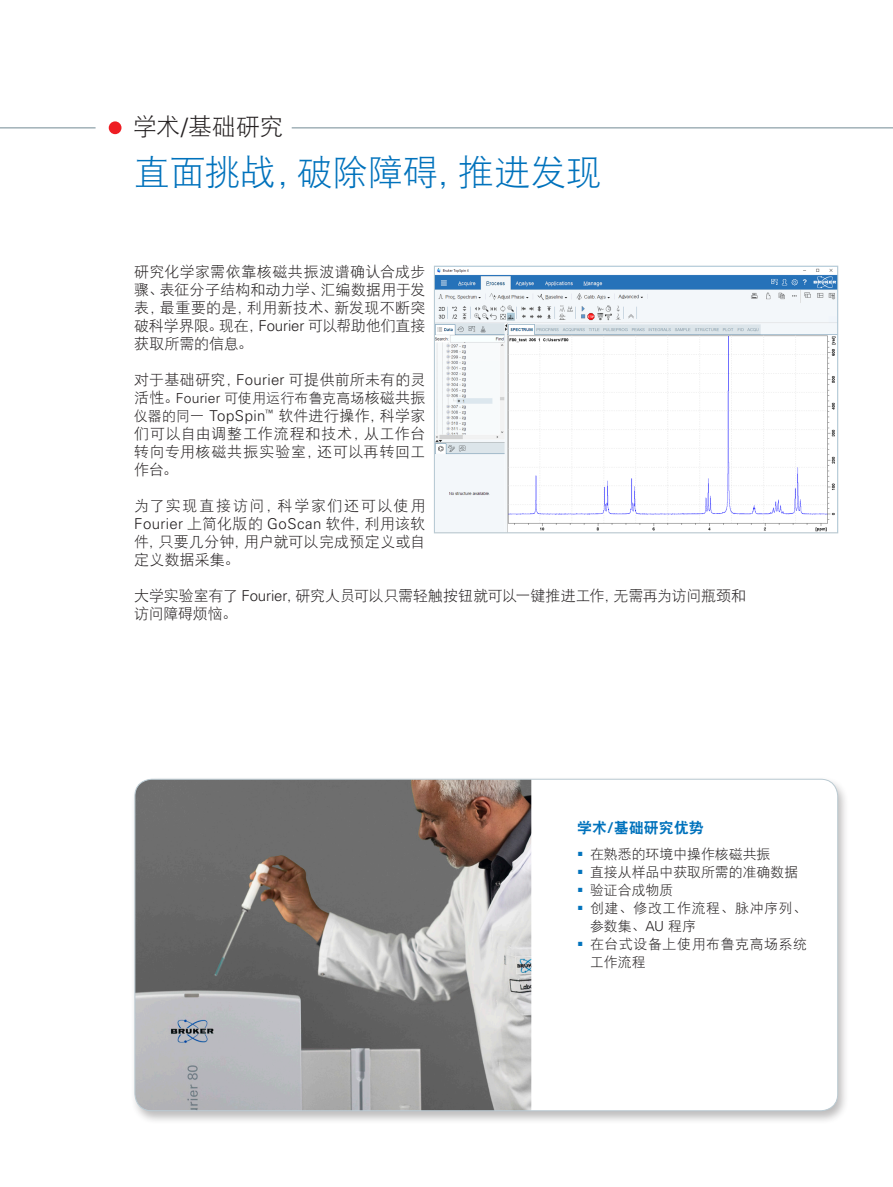
<style>
.page{position:relative;width:893px;height:1187px;background:#fff}
.page>*{position:absolute;margin:0;border:0;box-sizing:border-box;transform-origin:0 0}
.brochure_subheadline{font:36px "DF Hei W3";letter-spacing:-.015em;color:#0072bc}
.brochure_subheadline-2{font:24px "DF Hei W3";letter-spacing:-.01em;color:#231f20}
.brochure_body{font:15px/18px "DF Hei W3";letter-spacing:.015em;color:#231f20;text-align:justify}
.brochure_body-2{font:15px/18px "DF Hei W3";letter-spacing:-.02em;color:#231f20}
.brochure_body-3{font:15px "DFP Hei W9";color:#0072bc}
.brochure_body-4{font:13.8px "DF Hei W3";color:#231f20}
.brochure_body-5{font:13.8px/18px "DF Hei W3";letter-spacing:.045em;color:#231f20}
.s1{font-family:"Univers LT Std";font-weight:300}
.s2{font-size:15px}
.s3{font-size:13.8px}
.s4{font-family:"Univers LT Std";font-weight:700}
</style>
<div class="page">
<div style="left:130px;top:775px;width:720px;height:349px;background:#231f20;opacity:.3"></div>
<div style="left:135px;top:779px;width:703px;height:331px;background:#fff;border-radius:17px"></div>
<img style="left:135px;top:779px;width:396px;height:331px">
<hr style="left:0;top:127px;width:96px;height:1px;background:#738a95">
<div style="left:109px;top:121px;width:12px;height:13px;background:#ee1d23;border-radius:50%"></div>
<hr style="left:292px;top:127px;width:601px;height:1px;background:#738a95">
<img style="left:436px;top:268px;width:400px;height:263px">
<div style="left:434px;top:266px;width:404px;height:267px;border:1px solid #bacad2"></div>
<p class="brochure_subheadline-2" style="left:133px;top:114px;width:152px">学术<span class="s1">/</span>基础研究</p>
<p class="brochure_subheadline" style="left:134px;top:154px;width:469px">直面挑战，破除障碍，推进发现</p>
<p class="brochure_body" style="left:134px;top:263px;width:293px">研究化学家需依靠核磁共振波谱确认合成步骤、表征分子结构和动力学、汇编数据用于发表，最重要的是，利用新技术、新发现不断突破科学界限。现在，<span class="s1">Fourier</span> 可以帮助他们直接获取所需的信息。</p>
<p class="brochure_body" style="left:134px;top:371px;width:293px">对于基础研究，<span class="s1">Fourier</span> 可提供前所未有的灵</p>
<p class="brochure_body-4" style="left:134px;top:391px;width:293px"><span class="s2">活性。</span><span class="s1">Fourier</span> 可使用运行布鲁克高场<span class="s2">核磁共振</span></p>
<p class="brochure_body" style="left:134px;top:407px;width:293px"><span class="s3">仪器的同一</span> <span class="s1">TopSpin</span><sup>™</sup> 软件进行操作，科学家们可以自由调整工作流程和技术，从工作台转向专用核磁共振实验室，还可以再转回工作台。</p>
<p class="brochure_body" style="left:134px;top:497px;width:293px">为了实现直接访问，科学家们还可以使用<span class="s1">Fourier</span> 上简化版的 <span class="s1">GoScan</span> 软件，利用该软件，只要几分钟，用户就可以完成预定义或自定义数据采集。</p>
<p class="brochure_body-2" style="left:134px;top:587px;width:613px">大学实验室有了 <span class="s1">Fourier</span>，研究人员可以只需轻触按钮就可以一键推进工作，无需再为访问瓶颈和访问障碍烦恼。</p>
<p class="brochure_body-3" style="left:577px;top:819px;width:128px">学术<span class="s4">/</span>基础研究优势</p>
<p class="brochure_body-4" style="left:590px;top:847px;width:182px">在熟悉的环境中操作核磁共振</p>
<p class="brochure_body-4" style="left:590px;top:865px;width:210px">直接从样品中获取所需的准确数据</p>
<p class="brochure_body-4" style="left:590px;top:883px;width:85px">验证合成物质</p>
<p class="brochure_body-5" style="left:590px;top:899px;width:219px">创建、修改工作流程、脉冲序列、参数集、<span class="s1">AU</span> 程序</p>
<p class="brochure_body-5" style="left:590px;top:935px;width:219px">在台式设备上使用布鲁克高场系统工作流程</p>
</div>
